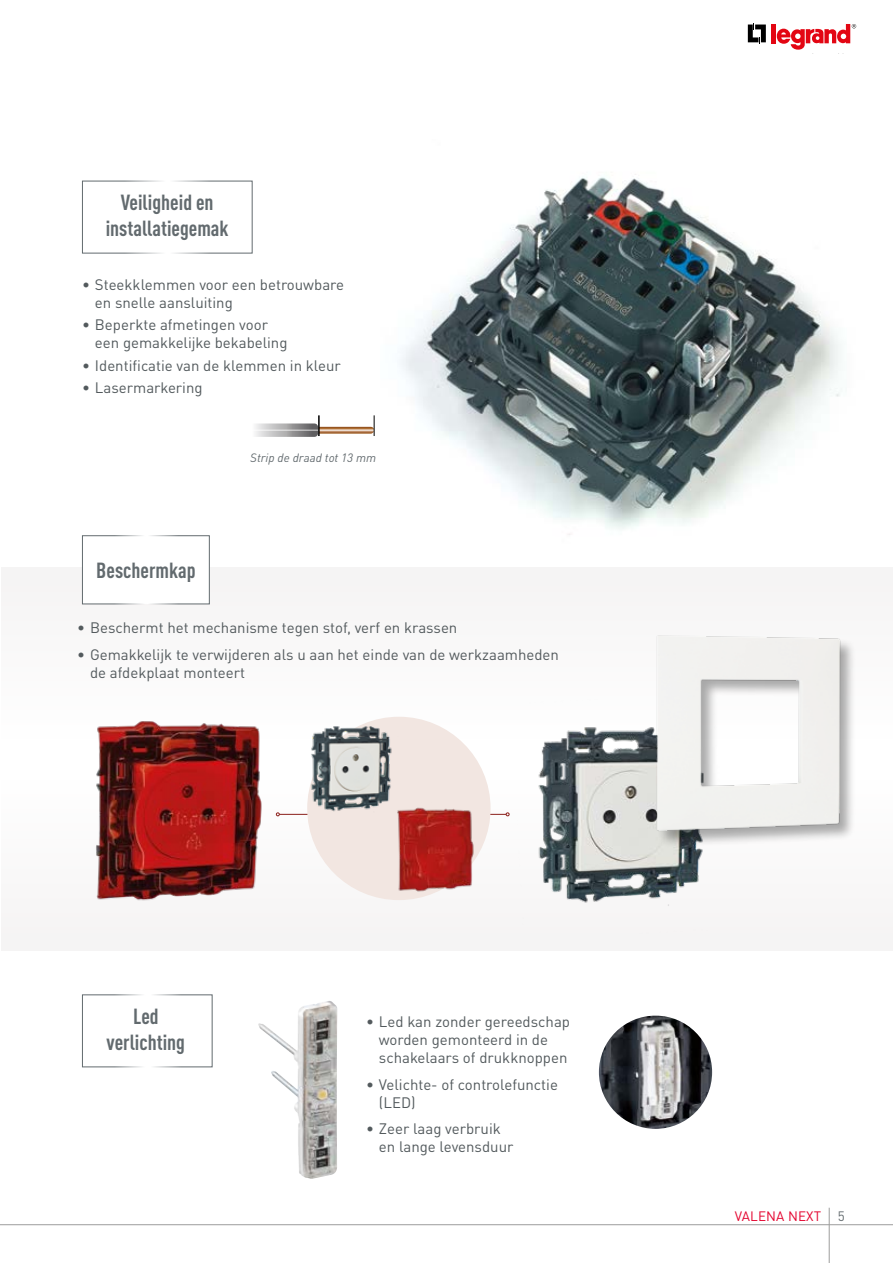
<style>
.page{position:relative;width:893px;height:1263px;background:#fff}
.page>*{position:absolute;margin:0;border:0;box-sizing:border-box;transform-origin:0 0}
.t1{font:700 condensed 21.6px/26px "DIN Pro";color:#626a6e;text-align:center}
.t2{font:15px/18px "DIN Pro";color:#535a5d}
.t3{font:13.5px "DIN Pro";letter-spacing:.01em;color:#e4032e}
.t4{font:italic 12px "DIN Pro";color:#626a6e}
.s1{color:#626a6e}
</style>
<div class="page">
<hr style="left:0;top:1224px;width:893px;height:1px;background:#9d9d9c">
<hr style="left:829px;top:1208px;width:1px;height:55px;background:#9d9d9c">
<svg style="left:748px;top:23px;width:18px;height:21px"></svg>
<hr style="left:772px;top:24px;width:4px;height:19px;background:#e30613">
<svg style="left:777px;top:24px;width:79px;height:26px"></svg>
<img style="left:400px;top:174px;width:441px;height:361px">
<div style="left:1px;top:568px;width:892px;height:182px;background:#f9f8f8"></div>
<div style="left:1px;top:768px;width:892px;height:183px;background:#f7f6f6"></div>
<img style="left:258px;top:1001px;width:79px;height:178px">
<hr style="left:279px;top:814px;width:227px;height:1px;background:#8b1f1b">
<div style="left:307px;top:717px;width:184px;height:183px;background:#f2e6e1;border-radius:50%"></div>
<img style="left:307px;top:717px;width:85px;height:99px">
<img style="left:397px;top:807px;width:80px;height:88px">
<img style="left:599px;top:1015px;width:113px;height:114px;border-radius:57px">
<img style="left:96px;top:721px;width:193px;height:180px">
<img style="left:538px;top:727px;width:165px;height:179px">
<img style="left:639px;top:635px;width:213px;height:212px">
<div style="left:82px;top:994px;width:64px;height:73px;border:1px solid #626a6e"></div>
<svg style="left:255px;top:415px;width:120px;height:22px"></svg>
<div style="left:82px;top:535px;width:128px;height:69px;background:#fff"></div>
<div style="left:82px;top:535px;width:64px;height:69px;border:1px solid #626a6e"></div>
<div style="left:146px;top:535px;width:64px;height:69px;border:1px solid #626a6e"></div>
<h1 class="t1" style="left:106px;top:188px;width:124px">Veiligheid en installatiegemak</h1>
<p class="t2" style="left:95px;top:274px;width:251px;text-indent:-13px">• Steekklemmen voor een betrouwbare en snelle aansluiting</p>
<p class="t2" style="left:95px;top:314px;width:194px;text-indent:-13px">• Beperkte afmetingen voor een gemakkelijke bekabeling</p>
<p class="t2" style="left:82px;top:355px;width:260px">• Identificatie van de klemmen in kleur</p>
<p class="t2" style="left:82px;top:377px;width:122px">• Lasermarkering</p>
<h1 class="t1" style="left:96px;top:555px;width:101px">Beschermkap</h1>
<p class="t4" style="left:250px;top:449px;width:127px">Strip de draad tot 13 mm</p>
<p class="t2" style="left:77px;top:617px;width:382px">• Beschermt het mechanisme tegen stof, verf en krassen</p>
<p class="t2" style="left:90px;top:644px;width:470px;text-indent:-13px">• Gemakkelijk te verwijderen als u aan het einde van de werkzaamheden de afdekplaat monteert</p>
<h1 class="t1" style="left:107px;top:1002px;width:80px">Led verlichting</h1>
<p class="t2" style="left:379px;top:1011px;width:193px;text-indent:-13px">• Led kan zonder gereedschap worden gemonteerd in de schakelaars of drukknoppen</p>
<p class="t2" style="left:379px;top:1074px;width:181px;text-indent:-13px">• Velichte- of controlefunctie (LED)</p>
<p class="t2" style="left:379px;top:1118px;width:136px;text-indent:-13px">• Zeer laag verbruik en lange levensduur</p>
<p class="t3" style="left:735px;top:1205px;width:111px">Valena N ext <span class="s1">5</span></p>
</div>
